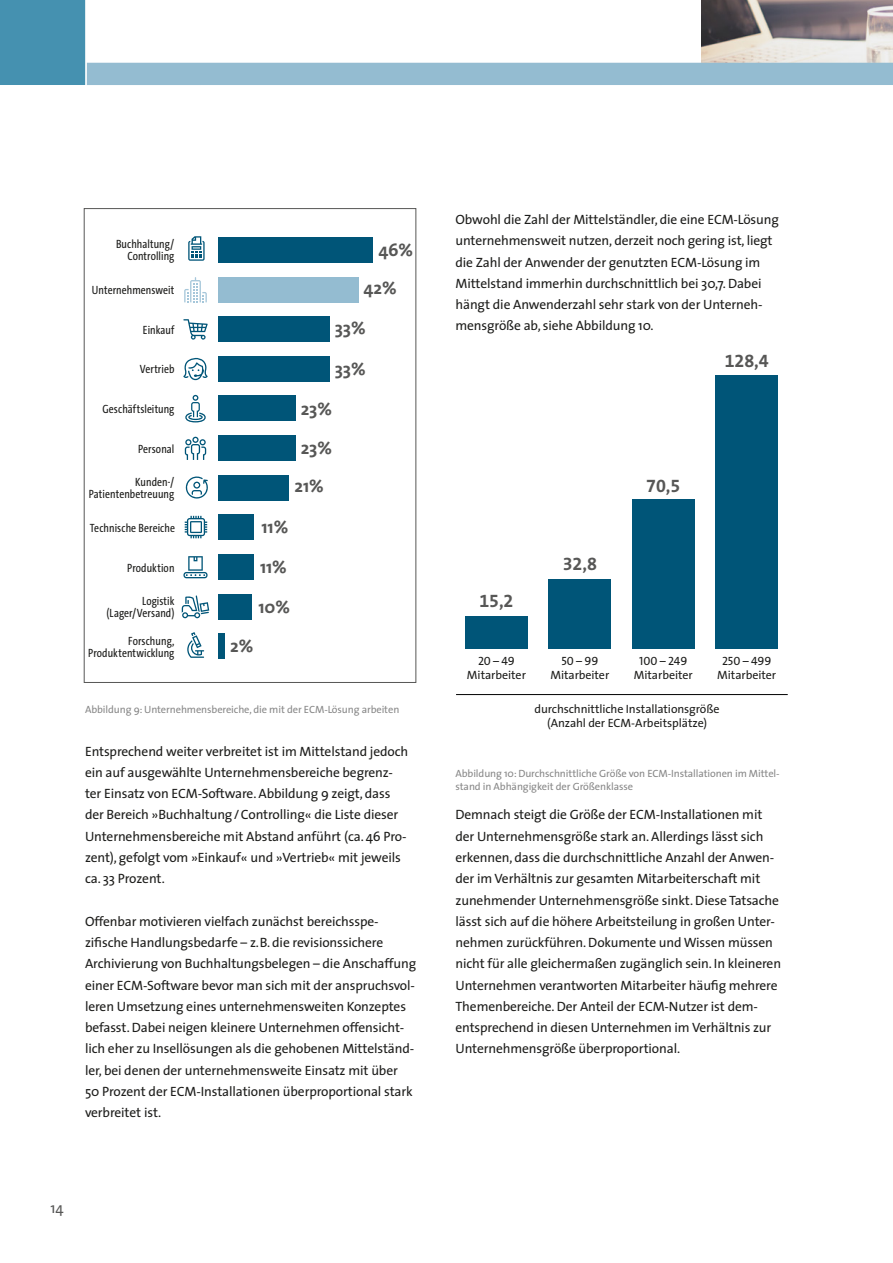
<style>
.page{position:relative;width:893px;height:1263px;background:#fff}
.page>*{position:absolute;margin:0;border:0;box-sizing:border-box;transform-origin:0 0}
.t1{font:700 18px/38.7px "The Sans";letter-spacing:-.005em;color:#575756;text-align:center}
.t2{font:18px "The Sans Bold Expert";letter-spacing:-.005em;color:#575756}
.t3{font:15px "The Sans";color:#575756}
.t4{font:13.5px/21.3px "The Sans";letter-spacing:-.01em;color:#1d1d1b}
.t5{font:12px/12px "The Sans Cd LF5 Plain";letter-spacing:.005em;color:#1d1d1b;text-align:right}
.t6{font:12px/14.4px "The Sans";letter-spacing:-.005em;color:#1d1d1b;text-align:center}
.t7{font:12px "The Sans Caps";letter-spacing:-.01em;color:#1d1d1b}
.t8{font:10.5px/13.5px "The Sans";letter-spacing:-.01em;color:#878787}
</style>
<div class="page">
<img style="left:702px;top:0;width:191px;height:63px">
<div style="left:86px;top:63px;width:807px;height:22px;background:#94bcd1"></div>
<div style="left:0;top:0;width:87px;height:85px;background:#4591b0"></div>
<div style="left:218px;top:594px;width:34px;height:26px;background:#005578"></div>
<div style="left:218px;top:634px;width:7px;height:25px;background:#005578"></div>
<div style="left:218px;top:396px;width:78px;height:25px;background:#005578"></div>
<div style="left:218px;top:435px;width:78px;height:26px;background:#005578"></div>
<div style="left:218px;top:475px;width:71px;height:25px;background:#005578"></div>
<div style="left:218px;top:514px;width:36px;height:26px;background:#005578"></div>
<div style="left:218px;top:554px;width:36px;height:25px;background:#005578"></div>
<div style="left:218px;top:237px;width:154px;height:26px;background:#005578"></div>
<div style="left:218px;top:277px;width:140px;height:25px;background:#94bcd1"></div>
<div style="left:218px;top:316px;width:111px;height:26px;background:#005578"></div>
<div style="left:218px;top:356px;width:111px;height:26px;background:#005578"></div>
<svg style="left:183px;top:319px;width:25px;height:21px"></svg>
<svg style="left:183px;top:358px;width:25px;height:22px"></svg>
<svg style="left:184px;top:277px;width:23px;height:25px"></svg>
<svg style="left:185px;top:395px;width:21px;height:27px"></svg>
<svg style="left:185px;top:437px;width:21px;height:23px"></svg>
<svg style="left:183px;top:556px;width:25px;height:22px"></svg>
<svg style="left:182px;top:595px;width:27px;height:23px"></svg>
<svg style="left:187px;top:632px;width:17px;height:26px"></svg>
<svg style="left:188px;top:236px;width:17px;height:25px"></svg>
<svg style="left:185px;top:516px;width:22px;height:22px"></svg>
<svg style="left:185px;top:476px;width:23px;height:23px"></svg>
<div style="left:84px;top:208px;width:332px;height:475px;border:1px solid #575756"></div>
<div style="left:465px;top:616px;width:63px;height:33px;background:#005578"></div>
<div style="left:632px;top:499px;width:62px;height:150px;background:#005578"></div>
<div style="left:715px;top:376px;width:63px;height:273px;background:#005578"></div>
<div style="left:549px;top:579px;width:62px;height:70px;background:#005578"></div>
<hr style="left:456px;top:694px;width:332px;height:1px;background:#000">
<p class="t5" style="left:116px;top:238px;width:60px">Buchhaltung/<br>Controlling</p>
<p class="t5" style="left:92px;top:284px;width:84px">Unternehmensweit</p>
<p class="t5" style="left:143px;top:323px;width:33px">Einkauf</p>
<p class="t5" style="left:140px;top:363px;width:36px">Vertrieb</p>
<p class="t5" style="left:103px;top:403px;width:73px">Geschäftsleitung</p>
<p class="t5" style="left:138px;top:442px;width:38px">Personal</p>
<p class="t5" style="left:89px;top:476px;width:87px">Kunden-/<br>Patientenbetreuung</p>
<p class="t5" style="left:90px;top:522px;width:87px">Technische Bereiche</p>
<p class="t5" style="left:127px;top:561px;width:49px">Produktion</p>
<p class="t5" style="left:107px;top:595px;width:69px">Logistik (Lager/Versand)</p>
<p class="t5" style="left:88px;top:635px;width:88px">Forschung,<br>Produktentwicklung</p>
<h1 class="t1" style="left:378px;top:231px;width:36px">46%</h1>
<h1 class="t1" style="left:364px;top:269px;width:35px">42%</h1>
<h1 class="t1" style="left:335px;top:308px;width:32px">33%</h1>
<h1 class="t1" style="left:335px;top:349px;width:32px">33%</h1>
<h1 class="t1" style="left:295px;top:389px;width:39px">23%<br>23%<br>21%</h1>
<h1 class="t1" style="left:260px;top:507px;width:30px;line-height:39.5px;text-align:left">11%<br>11%</h1>
<h1 class="t1" style="left:258px;top:587px;width:33px">10%</h1>
<h1 class="t1" style="left:230px;top:627px;width:25px">2%</h1>
<p class="t8" style="left:85px;top:703px;width:316px">Abbildung 9: Unternehmensbereiche, die mit der ECM-Lösung arbeiten</p>
<p class="t4" style="left:85px;top:740px;width:325px">Entsprechend weiter verbreitet ist im Mittelstand jedoch ein auf ausgewählte Unternehmensbereiche begrenz&shy;ter Einsatz von ECM-Software. Abbildung 9 zeigt, dass der Bereich »Buchhaltung/Controlling« die Liste dieser Unternehmensbereiche mit Abstand anführt (ca. 46 Pro&shy;zent), gefolgt vom »Einkauf« und »Vertrieb« mit jeweils ca. 33 Prozent.</p>
<p class="t4" style="left:85px;top:911px;width:333px">Offenbar motivieren vielfach zunächst bereichsspe&shy;zifische Handlungsbedarfe – z.B. die revisionssichere Archivierung von Buchhaltungsbelegen – die Anschaffung einer ECM-Software bevor man sich mit der anspruchsvol&shy;leren Umsetzung eines unternehmensweiten Konzeptes befasst. Dabei neigen kleinere Unternehmen offensicht&shy;lich eher zu Insellösungen als die gehobenen Mittelständ&shy;ler, bei denen der unternehmensweite Einsatz mit über<br>50 Prozent der ECM-Installationen überproportional stark verbreitet ist.</p>
<p class="t3" style="left:51px;top:1199px;width:15px">14</p>
<p class="t4" style="left:455px;top:209px;width:325px">Obwohl die Zahl der Mittelständler, die eine ECM-Lösung unternehmensweit nutzen, derzeit noch gering ist, liegt die Zahl der Anwender der genutzten ECM-Lösung im Mittelstand immerhin durchschnittlich bei 30,7. Dabei hängt die Anwenderzahl sehr stark von der Unterneh&shy;mensgröße ab, siehe Abbildung 10.</p>
<h1 class="t2" style="left:725px;top:349px;width:45px">128,4</h1>
<h1 class="t2" style="left:646px;top:474px;width:36px">70,5</h1>
<h1 class="t2" style="left:479px;top:589px;width:36px">15,2</h1>
<h1 class="t2" style="left:563px;top:552px;width:36px">32,8</h1>
<p class="t7" style="left:478px;top:653px;width:38px">20 – 49</p>
<p class="t6" style="left:467px;top:668px;width:60px">Mitarbeiter</p>
<p class="t7" style="left:561px;top:653px;width:39px">50 – 99</p>
<p class="t6" style="left:550px;top:668px;width:60px">Mitarbeiter</p>
<p class="t7" style="left:639px;top:653px;width:50px">100 – 249</p>
<p class="t6" style="left:634px;top:668px;width:60px">Mitarbeiter</p>
<p class="t7" style="left:722px;top:653px;width:51px">250 – 499</p>
<p class="t6" style="left:717px;top:668px;width:60px">Mitarbeiter</p>
<p class="t6" style="left:535px;top:702px;width:187px">durchschnittliche Installationsgröße (Anzahl der ECM-Arbeitsplätze)</p>
<p class="t8" style="left:455px;top:767px;width:326px">Abbildung 10: Durchschnittliche Größe von ECM-Installationen im Mittel&shy;stand in Abhängigkeit der Größenklasse</p>
<p class="t4" style="left:455px;top:804px;width:327px">Demnach steigt die Größe der ECM-Installationen mit der Unternehmensgröße stark an. Allerdings lässt sich erkennen, dass die durchschnittliche Anzahl der Anwen&shy;der im Verhältnis zur gesamten Mitarbeiterschaft mit zunehmender Unternehmensgröße sinkt. Diese Tatsache lässt sich auf die höhere Arbeitsteilung in großen Unter&shy;nehmen zurückführen. Dokumente und Wissen müssen nicht für alle gleichermaßen zugänglich sein. In kleineren Unternehmen verantworten Mitarbeiter häufig mehrere Themenbereiche. Der Anteil der ECM-Nutzer ist dem&shy;entsprechend in diesen Unternehmen im Verhältnis zur Unternehmensgröße überproportional.</p>
</div>
